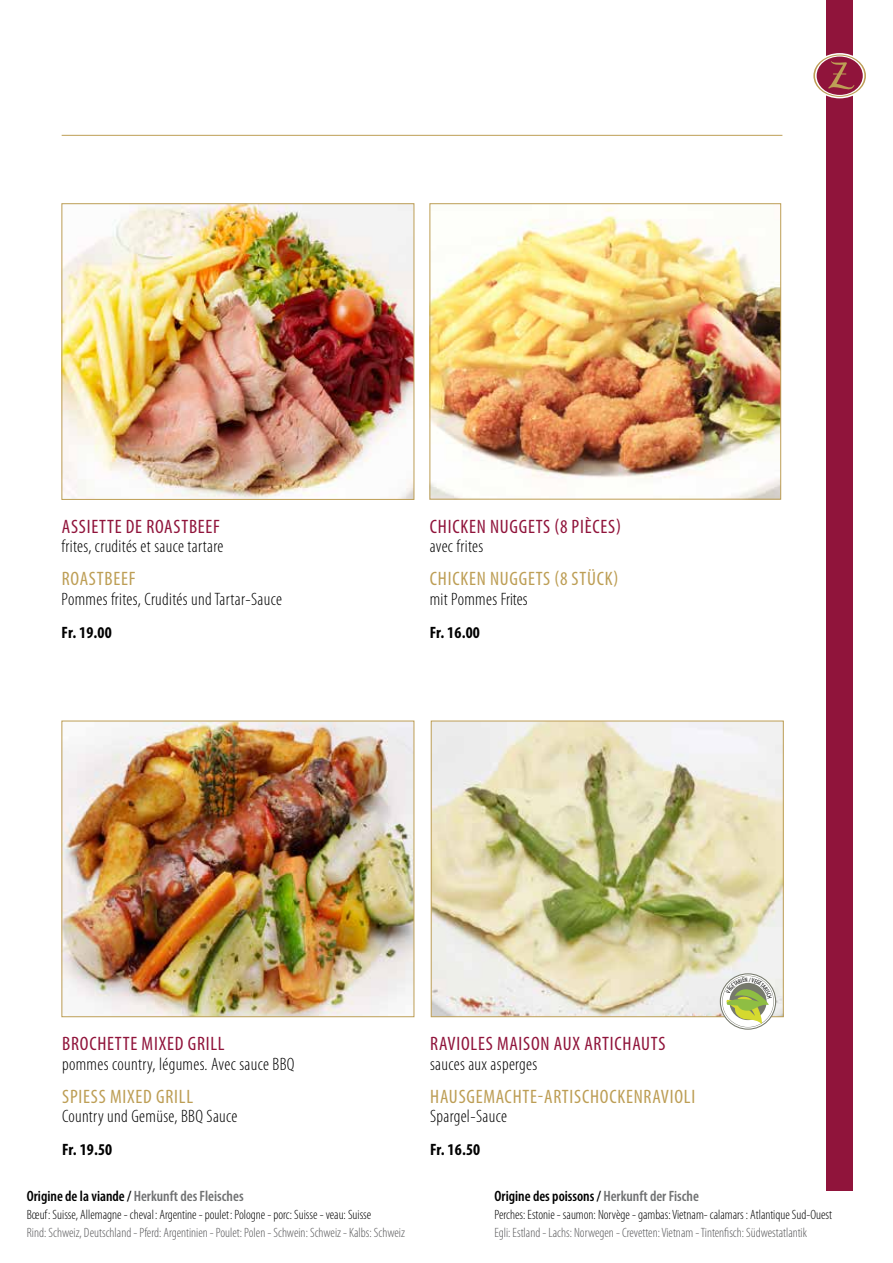
<style>
.page{position:relative;width:893px;height:1263px;background:#fff}
.page>*{position:absolute;margin:0;border:0;box-sizing:border-box;transform-origin:0 0}
.t1{font:condensed 19.5px "Myriad Pro";letter-spacing:.04em;color:#90143b}
.t2{font:condensed 19.5px "Myriad Pro";letter-spacing:.04em;color:#bd9e55}
.t3{font:300 condensed 18px "Myriad Pro";letter-spacing:.02em;color:#000}
.t4{font:700 condensed 16.5px "Myriad Pro";letter-spacing:.01em;color:#000}
.t5{font:600 condensed 15px "Myriad Pro";color:#707172}
.t6{font:600 condensed 15px "Myriad Pro";color:#000}
.t7{font:300 condensed 13.5px "Myriad Pro";color:#58585a}
.t8{font:300 condensed 13.5px "Myriad Pro";color:#000}
.s1{color:#000}
.s2{color:#707172}
</style>
<div class="page">
<hr style="left:62px;top:135px;width:720px;height:1px;background:#bd9e55">
<div style="left:826px;top:0;width:26px;height:1190px;background:#90143b"></div>
<svg style="left:813px;top:52px;width:53px;height:48px"></svg>
<img style="left:432px;top:208px;width:347px;height:289px">
<div style="left:430px;top:203px;width:351px;height:296px;border:1px solid #bd9e55"></div>
<img style="left:64px;top:205px;width:348px;height:293px">
<div style="left:62px;top:203px;width:352px;height:297px;border:1px solid #bd9e55"></div>
<img style="left:64px;top:723px;width:348px;height:292px">
<div style="left:62px;top:721px;width:352px;height:296px;border:1px solid #bd9e55"></div>
<img style="left:433px;top:723px;width:348px;height:292px">
<div style="left:431px;top:721px;width:352px;height:296px;border:1px solid #bd9e55"></div>
<svg style="left:720px;top:973px;width:56px;height:57px"></svg>
<svg style="left:721px;top:974px;width:54px;height:54px"></svg>
<svg style="left:722px;top:976px;width:51px;height:51px"></svg>
<svg style="left:726px;top:977px;width:46px;height:48px"></svg>
<p class="t1" style="left:62px;top:514px;width:160px">ASSIETTE DE ROASTBEEF</p>
<p class="t3" style="left:62px;top:537px;width:163px">frites, crudités et sauce tartare</p>
<p class="t2" style="left:62px;top:567px;width:75px">ROASTBEEF</p>
<p class="t3" style="left:62px;top:589px;width:222px">Pommes frites, Crudités und Tartar-Sauce</p>
<p class="t4" style="left:62px;top:622px;width:52px">Fr. 19.00</p>
<p class="t1" style="left:430px;top:514px;width:193px">CHICKEN NUGGETS (8 PIÈCES)</p>
<p class="t3" style="left:430px;top:537px;width:55px">avec frites</p>
<p class="t2" style="left:430px;top:567px;width:190px">CHICKEN NUGGETS (8 STÜCK)</p>
<p class="t3" style="left:430px;top:589px;width:99px">mit Pommes Frites</p>
<p class="t4" style="left:430px;top:622px;width:52px">Fr. 16.00</p>
<p class="t1" style="left:62px;top:1032px;width:164px">BROCHETTE MIXED GRILL</p>
<p class="t3" style="left:62px;top:1054px;width:234px">pommes country, légumes. Avec sauce BBQ</p>
<p class="t2" style="left:62px;top:1084px;width:132px">SPIESS MIXED GRILL</p>
<p class="t3" style="left:62px;top:1106px;width:177px">Country und Gemüse, BBQ Sauce</p>
<p class="t4" style="left:62px;top:1139px;width:52px">Fr. 19.50</p>
<p class="t1" style="left:430px;top:1032px;width:237px">RAVIOLES MAISON AUX ARTICHAUTS</p>
<p class="t3" style="left:430px;top:1054px;width:109px">sauces aux asperges</p>
<p class="t2" style="left:430px;top:1084px;width:267px">HAUSGEMACHTE-ARTISCHOCKENRAVIOLI</p>
<p class="t3" style="left:430px;top:1106px;width:78px">Spargel-Sauce</p>
<p class="t4" style="left:430px;top:1139px;width:52px">Fr. 16.50</p>
<p class="t5" style="left:27px;top:1188px;width:218px"><span class="s1">Origine de la viande /</span> Herkunft des Fleisches</p>
<p class="t6" style="left:495px;top:1188px;width:206px">Origine des poissons / <span class="s2">Herkunft der Fische</span></p>
<p class="t8" style="left:27px;top:1208px;width:346px">Bœuf: Suisse, Allemagne - cheval: Argentine - poulet: Pologne - porc: Suisse - veau: Suisse</p>
<p class="t8" style="left:495px;top:1208px;width:339px">Perches: Estonie - saumon: Norvège - gambas: Vietnam- calamars : Atlantique Sud-Ouest</p>
<p class="t7" style="left:27px;top:1225px;width:380px">Rind: Schweiz, Deutschland - Pferd: Argentinien - Poulet: Polen - Schwein: Schweiz - Kalbs: Schweiz</p>
<p class="t7" style="left:495px;top:1225px;width:314px">Egli: Estland - Lachs: Norwegen - Crevetten: Vietnam - Tintenfisch: Südwestatlantik</p>
</div>
